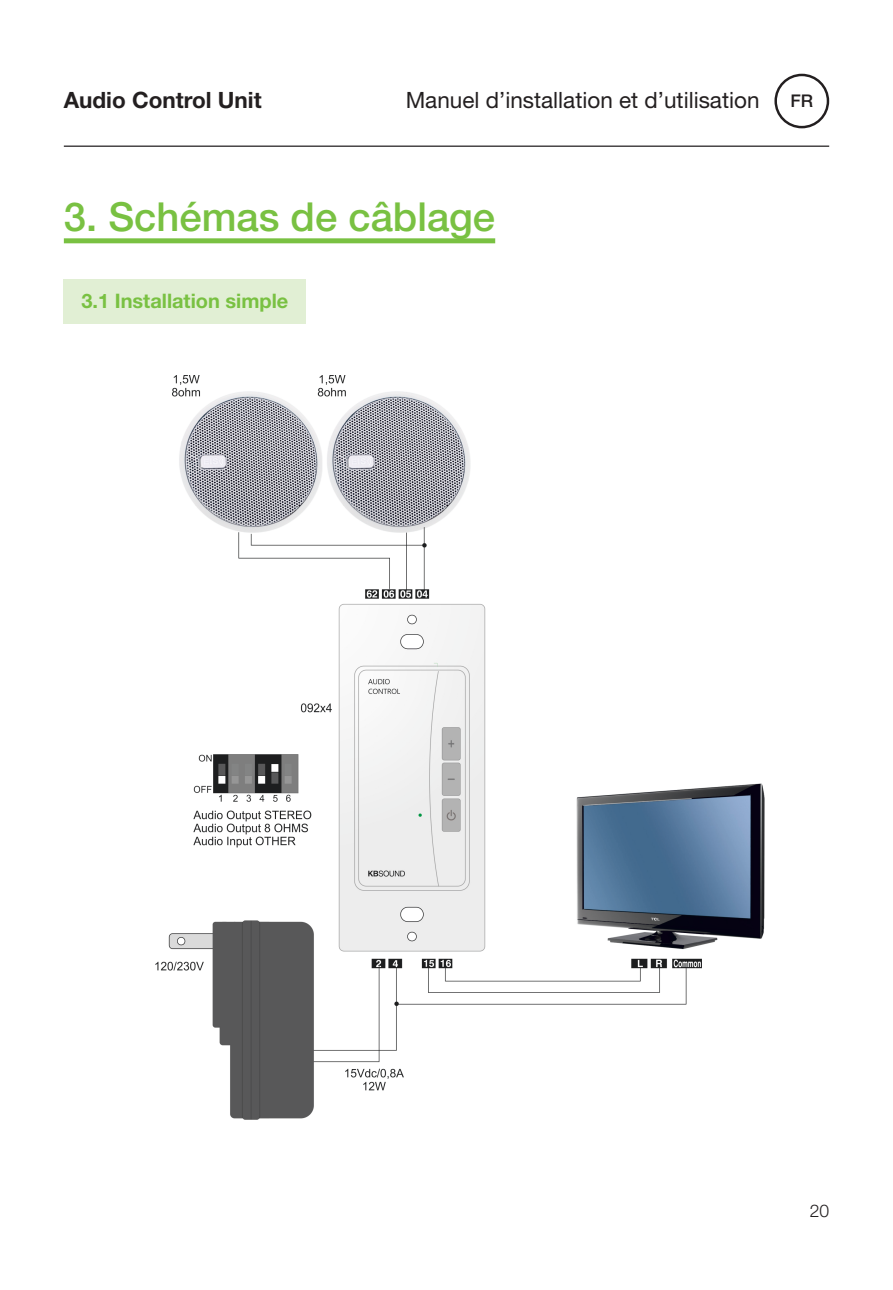
<style>
.page{position:relative;width:893px;height:1290px;background:#fff}
.page>*{position:absolute;margin:0;border:0;box-sizing:border-box;transform-origin:0 0}
.t1{font:500 40px "Helvetica Neue LT Std";color:#79c142}
.t2{font:22.5px "Helvetica Neue LT Std";color:#231f20}
.t3{font:700 22.5px "Helvetica Neue LT Std";color:#231f20}
.t4{font:700 20px "Helvetica Neue LT Std";color:#79c142}
.t5{font:300 17.5px "Helvetica Neue LT Std";color:#231f20}
.t6{font:500 17.5px "Helvetica Neue LT Std";color:#231f20}
</style>
<div class="page">
<div style="left:774px;top:74px;width:55px;height:54px;border:2px solid #231f20;border-radius:50%"></div>
<hr style="left:64px;top:146px;width:765px;height:1px;background:#231f20">
<div style="left:64px;top:238px;width:431px;height:5px;background:#79c142"></div>
<div style="left:64px;top:279px;width:242px;height:44px;background:#e1efd4"></div>
<img style="left:155px;top:375px;width:610px;height:745px">
<p class="t3" style="left:64px;top:86px;width:199px">Audio Control Unit</p>
<p class="t2" style="left:406px;top:87px;width:355px">Manuel d’installation et d’utilisation</p>
<p class="t6" style="left:790px;top:90px;width:24px">FR</p>
<h1 class="t1" style="left:64px;top:193px;width:433px">3. Schémas de câblage</h1>
<p class="t4" style="left:81px;top:289px;width:208px">3.1 Installation simple</p>
<p class="t5" style="left:810px;top:1200px;width:21px">20</p>
</div>
